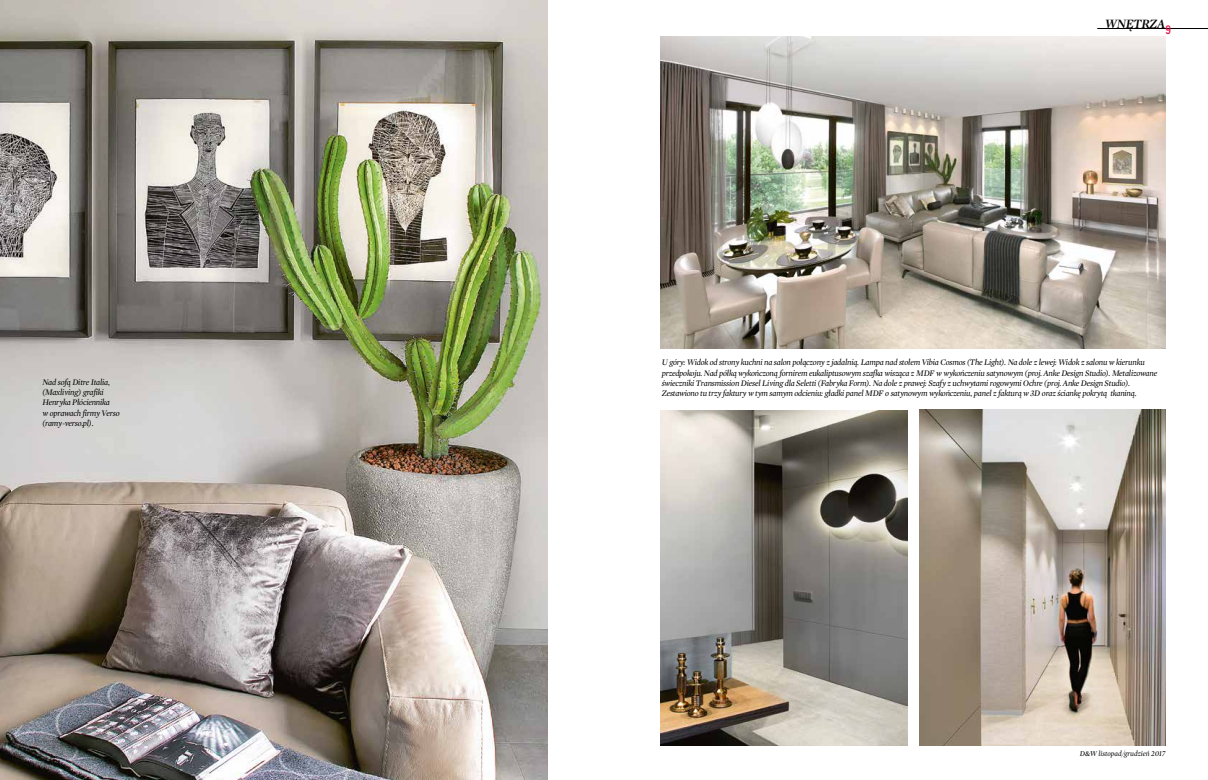
<style>
.page{position:relative;width:1208px;height:780px;background:#fff}
.page>*{position:absolute;margin:0;border:0;box-sizing:border-box;transform-origin:0 0}
.t1{font:italic 600 13px "Mercury Display";letter-spacing:-.03em;color:#000}
.t2{font:italic 8.7px/10.4px "Mercury Display";letter-spacing:-.02em;color:#000}
.t3{font:italic 7.6px "Mercury Display";color:#000}
.s1{font-family:"Acumin Pro Cond";font-style:normal;color:#e6184a}
.s2{font-style:normal}
</style>
<div class="page">
<hr style="left:1097px;top:28px;width:111px;height:1px;background:#000">
<img style="left:660px;top:410px;width:247px;height:336px">
<img style="left:660px;top:37px;width:505px;height:311px">
<img style="left:0;top:0;width:547px;height:780px">
<img style="left:919px;top:410px;width:246px;height:336px">
<p class="t2" style="left:43px;top:376px;width:79px">Nad sofą Ditre Italia, (Maxliving) grafiki<br>Henryka Płóciennika<br>w oprawach firmy Verso (ramy-verso.pl).</p>
<h1 class="t1" style="left:1105px;top:15px;width:67px">WNĘTRZA<span class="s1">9</span></h1>
<p class="t2" style="left:661px;top:357px;width:497px">U góry: Widok od strony kuchni na salon połączony z jadalnią. Lampa nad stołem Vibia Cosmos (The Light). Na dole z lewej: Widok z salonu w kierunku przedpokoju. Nad półką wykończoną fornirem eukaliptusowym szafka wisząca z MDF w wykończeniu satynowym (proj. Anke Design Studio). Metalizowane świeczniki Transmission Diesel Living dla Seletti (Fabryka Form). Na dole z prawej: Szafy z uchwytami rogowymi Ochre (proj. Anke Design Studio).<br>Zestawiono tu trzy faktury w tym samym odcieniu: gładki panel MDF o satynowym wykończeniu, panel z fakturą w 3D oraz ściankę pokrytą tkaniną.</p>
<p class="t3" style="left:1079px;top:748px;width:87px">D<span class="s2">&amp;</span>W listopad/grudzień 2017</p>
</div>
